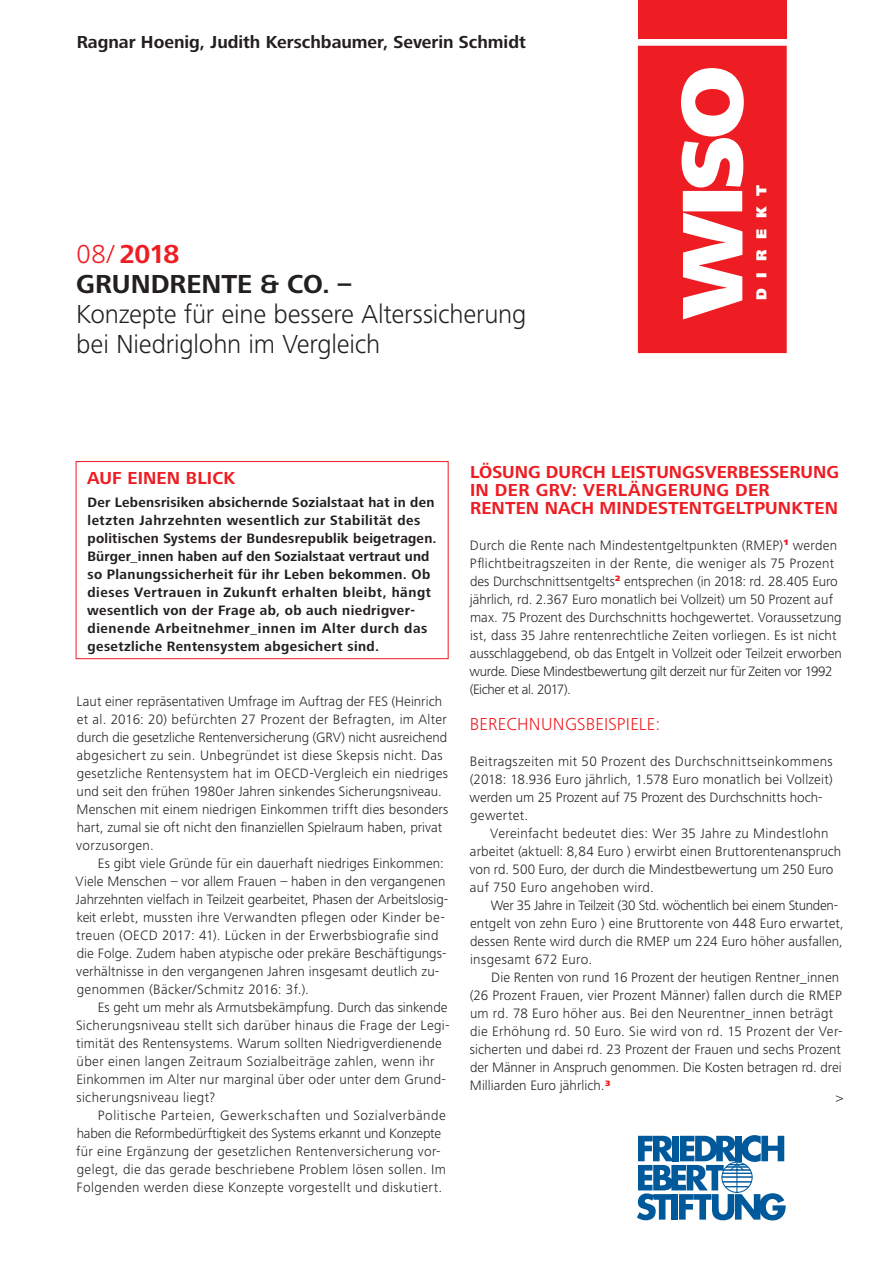
<style>
.page{position:relative;width:893px;height:1263px;background:#fff}
.page>*{position:absolute;margin:0;border:0;box-sizing:border-box;transform-origin:0 0}
.t1{font:300 27px/30px "Frutiger Next LT";letter-spacing:-.01em;color:#231f20}
.t2{font:700 27px/30px "Frutiger Next LT";letter-spacing:-.005em;color:#231f20}
.t3{font:700 18px/18px "Frutiger Next LT";letter-spacing:.005em;color:#ee1d23}
.t4{font:700 18px "Frutiger Next LT";color:#231f20}
.t5{font:300 18px "Frutiger Next LT";letter-spacing:.015em;color:#ee1d23}
.t6{font:900 15px "Frutiger Next LT";letter-spacing:.72em;color:#fff}
.t7{font:300 14.1px/18px "Frutiger Next LT";letter-spacing:.01em;color:#231f20}
.t8{font:700 14.1px/18px "Frutiger Next LT";letter-spacing:.03em;color:#231f20}
.s1{font-weight:300;color:#ee1d23}
.s2{color:#ee1d23}
</style>
<div class="page">
<div style="left:76px;top:461px;width:373px;height:198px;border:1px solid #ee1c28"></div>
<svg style="left:637px;top:1135px;width:149px;height:85px"></svg>
<div style="left:638px;top:0;width:149px;height:39px;background:#ee1d23"></div>
<svg style="left:638px;top:46px;width:149px;height:307px;fill:#ee1d23"></svg>
<p class="t4" style="left:77px;top:32px;width:451px">Ragnar Hoenig, Judith Kerschbaumer, Severin Schmidt</p>
<h1 class="t2" style="left:76px;top:239px;width:277px"><span class="s1">08/</span> <span class="s2">2018<br></span>GRUNDRENTE &amp; CO. –</h1>
<h1 class="t1" style="left:76px;top:299px;width:452px">Konzepte für eine bessere Alterssicherung bei Niedriglohn im Vergleich</h1>
<p class="t6" style="left:753px;top:300px;width:117px;rotate:-90deg">DIREKT</p>
<p class="t3" style="left:87px;top:469px;width:150px">AUF EINEN BLICK</p>
<p class="t8" style="left:87px;top:493px;width:351px">Der Lebensrisiken absichernde Sozialstaat hat in den letzten Jahrzehnten wesentlich zur Stabilität des politischen Systems der Bundesrepublik beigetragen.<br>Bürger_innen haben auf den Sozialstaat vertraut und so Planungssicherheit für ihr Leben bekommen. Ob dieses Vertrauen in Zukunft erhalten bleibt, hängt wesentlich von der Frage ab, ob auch niedrigver&shy;dienende Arbeitnehmer_innen im Alter durch das gesetzliche Rentensystem abgesichert sind.</p>
<p class="t7" style="left:76px;top:692px;width:374px">Laut einer repräsentativen Umfrage im Auftrag der FES (Heinrich et al. 2016: 20) befürchten 27 Prozent der Befragten, im Alter durch die gesetzliche Rentenversicherung (GRV) nicht ausreichend abgesichert zu sein. Unbegründet ist diese Skepsis nicht. Das gesetzliche Rentensystem hat im OECD-Vergleich ein niedriges und seit den frühen 1980er Jahren sinkendes Sicherungsniveau.<br>Menschen mit einem niedrigen Einkommen trifft dies besonders hart, zumal sie oft nicht den finanziellen Spielraum haben, privat vorzusorgen.</p>
<p class="t7" style="left:76px;top:854px;width:374px;text-indent:22px">Es gibt viele Gründe für ein dauerhaft niedriges Einkommen:<br>Viele Menschen – vor allem Frauen – haben in den vergangenen Jahrzehnten vielfach in Teilzeit gearbeitet, Phasen der Arbeitslosig&shy;keit erlebt, mussten ihre Verwandten pflegen oder Kinder be&shy;treuen (OECD 2017: 41). Lücken in der Erwerbsbiografie sind die Folge. Zudem haben atypische oder prekäre Beschäftigungs&shy;verhältnisse in den vergangenen Jahren insgesamt deutlich zu&shy;genommen (Bäcker/Schmitz 2016: 3f.).</p>
<p class="t7" style="left:76px;top:998px;width:375px;text-indent:22px">Es geht um mehr als Armutsbekämpfung. Durch das sinkende Sicherungsniveau stellt sich darüber hinaus die Frage der Legi&shy;timität des Rentensystems. Warum sollten Niedrigverdienende über einen langen Zeitraum Sozialbeiträge zahlen, wenn ihr Einkommen im Alter nur marginal über oder unter dem Grund&shy;sicherungsniveau liegt?</p>
<p class="t7" style="left:76px;top:1106px;width:371px;text-indent:22px">Politische Parteien, Gewerkschaften und Sozialverbände haben die Reformbedürftigkeit des Systems erkannt und Konzepte für eine Ergänzung der gesetzlichen Rentenversicherung vor&shy;gelegt, die das gerade beschriebene Problem lösen sollen. Im Folgenden werden diese Konzepte vorgestellt und diskutiert.</p>
<p class="t3" style="left:470px;top:463px;width:371px">LÖSUNG DURCH LEISTUNGSVERBESSERUNG<br>IN DER GRV: VERLÄNGERUNG DER<br>RENTEN NACH MINDESTENTGELTPUNKTEN</p>
<p class="t7" style="left:470px;top:536px;width:374px">Durch die Rente nach Mindestentgeltpunkten (RMEP)<sup>1</sup> werden Pflichtbeitragszeiten in der Rente, die weniger als 75 Prozent des Durchschnittsentgelts<sup>2</sup> entsprechen (in 2018: rd. 28.405 Euro jährlich, rd. 2.367 Euro monatlich bei Vollzeit) um 50 Prozent auf max. 75 Prozent des Durchschnitts hochgewertet. Voraussetzung ist, dass 35 Jahre rentenrechtliche Zeiten vorliegen. Es ist nicht ausschlaggebend, ob das Entgelt in Vollzeit oder Teilzeit erworben wurde. Diese Mindestbewertung gilt derzeit nur für Zeiten vor 1992 (Eicher et al. 2017).</p>
<p class="t5" style="left:470px;top:714px;width:192px">BERECHNUNGSBEISPIELE:</p>
<p class="t7" style="left:470px;top:752px;width:365px">Beitragszeiten mit 50 Prozent des Durchschnittseinkommens (2018: 18.936 Euro jährlich, 1.578 Euro monatlich bei Vollzeit) werden um 25 Prozent auf 75 Prozent des Durchschnitts hoch&shy;gewertet.</p>
<p class="t7" style="left:470px;top:824px;width:373px;text-indent:21px">Vereinfacht bedeutet dies: Wer 35 Jahre zu Mindestlohn arbeitet (aktuell: 8,84 Euro ) erwirbt einen Bruttorentenanspruch von rd. 500 Euro, der durch die Mindestbewertung um 250 Euro auf 750 Euro angehoben wird.</p>
<p class="t7" style="left:470px;top:896px;width:375px;text-indent:21px">Wer 35 Jahre in Teilzeit (30 Std. wöchentlich bei einem Stunden&shy;entgelt von zehn Euro ) eine Bruttorente von 448 Euro erwartet, dessen Rente wird durch die RMEP um 224 Euro höher ausfallen, insgesamt 672 Euro.</p>
<p class="t7" style="left:470px;top:968px;width:374px;text-indent:22px">Die Renten von rund 16 Prozent der heutigen Rentner_innen (26 Prozent Frauen, vier Prozent Männer) fallen durch die RMEP um rd. 78 Euro höher aus. Bei den Neurentner_innen beträgt die Erhöhung rd. 50 Euro. Sie wird von rd. 15 Prozent der Ver&shy;sicherten und dabei rd. 23 Prozent der Frauen und sechs Prozent der Männer in Anspruch genommen. Die Kosten betragen rd. drei Milliarden Euro jährlich.<sup>3</sup></p>
<p class="t7" style="left:836px;top:1088px;width:9px">&gt;</p>
</div>
